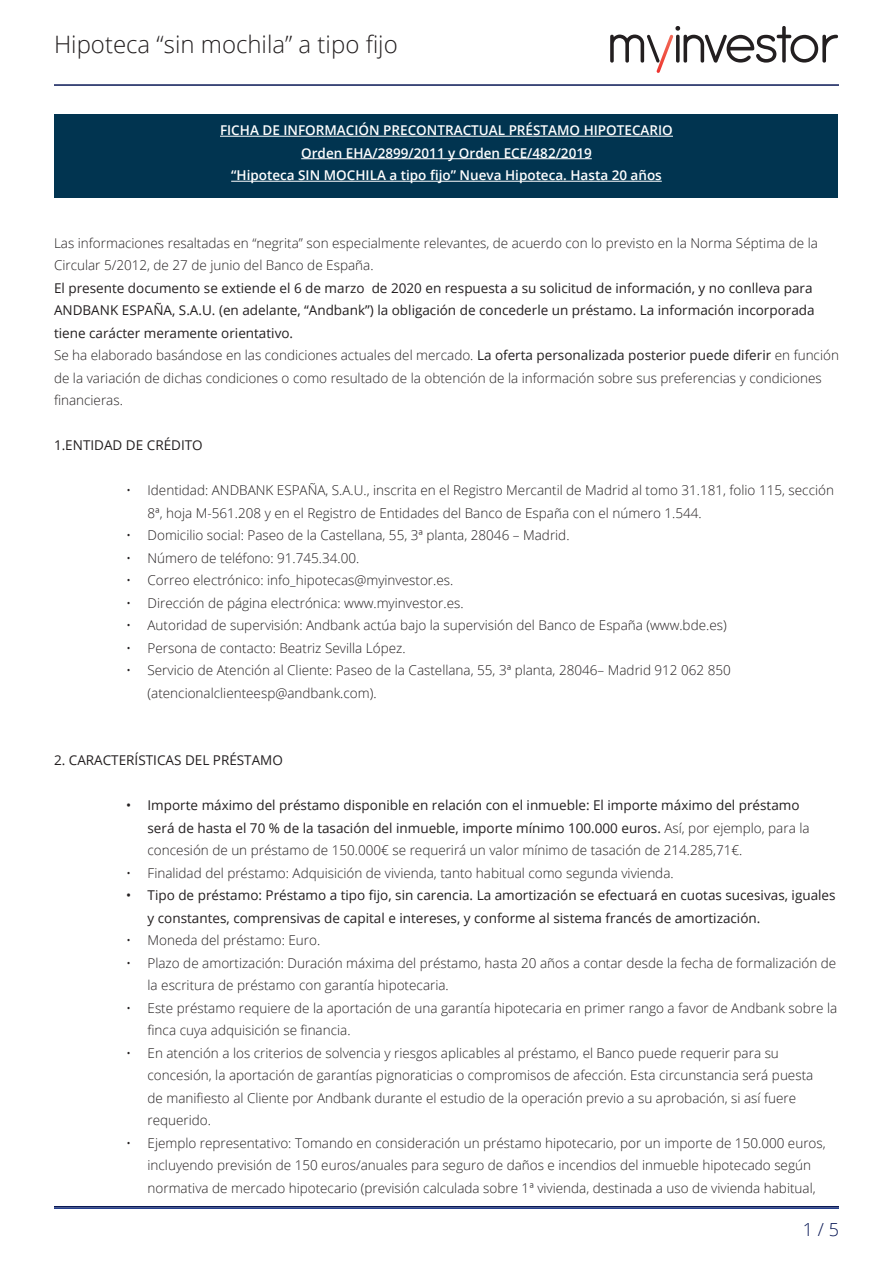
<style>
.page{position:relative;width:893px;height:1263px;background:#fff}
.page>*{position:absolute;margin:0;border:0;box-sizing:border-box;transform-origin:0 0}
.t1{font:57.3px "Antipasto";letter-spacing:-.06em;color:#231f20}
.t2{font:300 24px "Open Sans";color:#231f20}
.t3{font:300 18px "Open Sans";color:#091855}
.t4{font:300 13.5px/22.5px "Open Sans";color:#231f20}
.t5{font:13.5px/22.5px "Open Sans";color:#231f20}
.t6{font:600 13.5px "Open Sans";color:#fff}
.s1{font-weight:400}
.s2{font-weight:300}
</style>
<div class="page">
<hr style="left:54px;top:84px;width:785px;height:2px;background:#091855">
<svg style="left:647px;top:35px;width:26px;height:38px"></svg>
<hr style="left:54px;top:1207px;width:785px;height:2px;background:#253f8e">
<hr style="left:54px;top:1206px;width:785px;height:1px;background:#091855">
<div style="left:54px;top:115px;width:783px;height:83px;background:#013450"></div>
<hr style="left:220px;top:136px;width:453px;height:1px;background:#fff">
<hr style="left:301px;top:158px;width:291px;height:1px;background:#fff">
<hr style="left:231px;top:181px;width:431px;height:1px;background:#fff">
<h2 class="t2" style="left:54px;top:28px;width:345px">Hipoteca “sin mochila” a tipo fijo</h2>
<h1 class="t1" style="left:607px;top:5px;width:233px">m investor</h1>
<p class="t6" style="left:220px;top:121px;width:454px">FICHA DE INFORMACIÓN PRECONTRACTUAL PRÉSTAMO HIPOTECARIO</p>
<p class="t6" style="left:301px;top:144px;width:292px">Orden EHA/2899/2011 y Orden ECE/482/2019</p>
<p class="t6" style="left:231px;top:166px;width:432px">“Hipoteca SIN MOCHILA a tipo fijo” Nueva Hipoteca. Hasta 20 años</p>
<p class="t4" style="left:54px;top:231px;width:766px">Las informaciones resaltadas en “negrita” son especialmente relevantes, de acuerdo con lo previsto en la Norma Séptima de la<br>Circular 5/2012, de 27 de junio del Banco de España.</p>
<p class="t5" style="left:54px;top:276px;width:762px">El presente documento se extiende el 6 de marzo de 2020 en respuesta a su solicitud de información, y no conlleva para<br>ANDBANK ESPAÑA, S.A.U. (en adelante, “Andbank”) la obligación de concederle un préstamo. La información incorporada tiene carácter meramente orientativo.</p>
<p class="t4" style="left:54px;top:344px;width:786px">Se ha elaborado basándose en las condiciones actuales del mercado. <span class="s1">La oferta personalizada posterior puede diferir</span> en función de la variación de dichas condiciones o como resultado de la obtención de la información sobre sus preferencias y condiciones financieras.</p>
<p class="t5" style="left:54px;top:434px;width:150px">1.ENTIDAD DE CRÉDITO</p>
<p class="t4" style="left:148px;top:479px;width:688px;text-indent:-21px">• Identidad: ANDBANK ESPAÑA, S.A.U., inscrita en el Registro Mercantil de Madrid al tomo 31.181, folio 115, sección<br>8ª, hoja M-561.208 y en el Registro de Entidades del Banco de España con el número 1.544.</p>
<p class="t4" style="left:126px;top:524px;width:445px">• Domicilio social: Paseo de la Castellana, 55, 3ª planta, 28046 – Madrid.</p>
<p class="t4" style="left:126px;top:546px;width:235px">• Número de teléfono: 91.745.34.00.</p>
<p class="t4" style="left:126px;top:569px;width:329px">• Correo electrónico: info_hipotecas@myinvestor.es.</p>
<p class="t4" style="left:126px;top:591px;width:339px">• Dirección de página electrónica: www.myinvestor.es.</p>
<p class="t4" style="left:126px;top:614px;width:602px">• Autoridad de supervisión: Andbank actúa bajo la supervisión del Banco de España (www.bde.es)</p>
<p class="t4" style="left:126px;top:636px;width:281px">• Persona de contacto: Beatriz Sevilla López.</p>
<p class="t4" style="left:148px;top:659px;width:585px;text-indent:-21px">• Servicio de Atención al Cliente: Paseo de la Castellana, 55, 3ª planta, 28046– Madrid 912 062 850 (atencionalclienteesp@andbank.com).</p>
<p class="t5" style="left:54px;top:749px;width:230px">2. CARACTERÍSTICAS DEL PRÉSTAMO</p>
<p class="t5" style="left:148px;top:794px;width:663px;text-indent:-21px">• Importe máximo del préstamo disponible en relación con el inmueble: El importe máximo del préstamo será de hasta el 70 % de la tasación del inmueble, importe mínimo 100.000 euros. <span class="s2">Así, por ejemplo, para la concesión de un préstamo de 150.000€ se requerirá un valor mínimo de tasación de 214.285,71€.</span></p>
<p class="t4" style="left:126px;top:861px;width:549px">• Finalidad del préstamo: Adquisición de vivienda, tanto habitual como segunda vivienda.</p>
<p class="t5" style="left:148px;top:884px;width:690px;text-indent:-21px">• Tipo de préstamo: Préstamo a tipo fijo, sin carencia. La amortización se efectuará en cuotas sucesivas, iguales y constantes, comprensivas de capital e intereses, y conforme al sistema francés de amortización.</p>
<p class="t4" style="left:126px;top:929px;width:195px">• Moneda del préstamo: Euro.</p>
<p class="t4" style="left:148px;top:951px;width:690px;text-indent:-21px">• Plazo de amortización: Duración máxima del préstamo, hasta 20 años a contar desde la fecha de formalización de la escritura de préstamo con garantía hipotecaria.</p>
<p class="t4" style="left:148px;top:996px;width:691px;text-indent:-21px">• Este préstamo requiere de la aportación de una garantía hipotecaria en primer rango a favor de Andbank sobre la finca cuya adquisición se financia.</p>
<p class="t4" style="left:148px;top:1041px;width:667px;text-indent:-21px">• En atención a los criterios de solvencia y riesgos aplicables al préstamo, el Banco puede requerir para su concesión, la aportación de garantías pignoraticias o compromisos de afección. Esta circunstancia será puesta de manifiesto al Cliente por Andbank durante el estudio de la operación previo a su aprobación, si así fuere requerido.</p>
<p class="t4" style="left:148px;top:1131px;width:680px;text-indent:-21px">• Ejemplo representativo: Tomando en consideración un préstamo hipotecario, por un importe de 150.000 euros, incluyendo previsión de 150 euros/anuales para seguro de daños e incendios del inmueble hipotecado según normativa de mercado hipotecario (previsión calculada sobre 1ª vivienda, destinada a uso de vivienda habitual,</p>
<h3 class="t3" style="left:803px;top:1217px;width:38px">1 / 5</h3>
</div>
